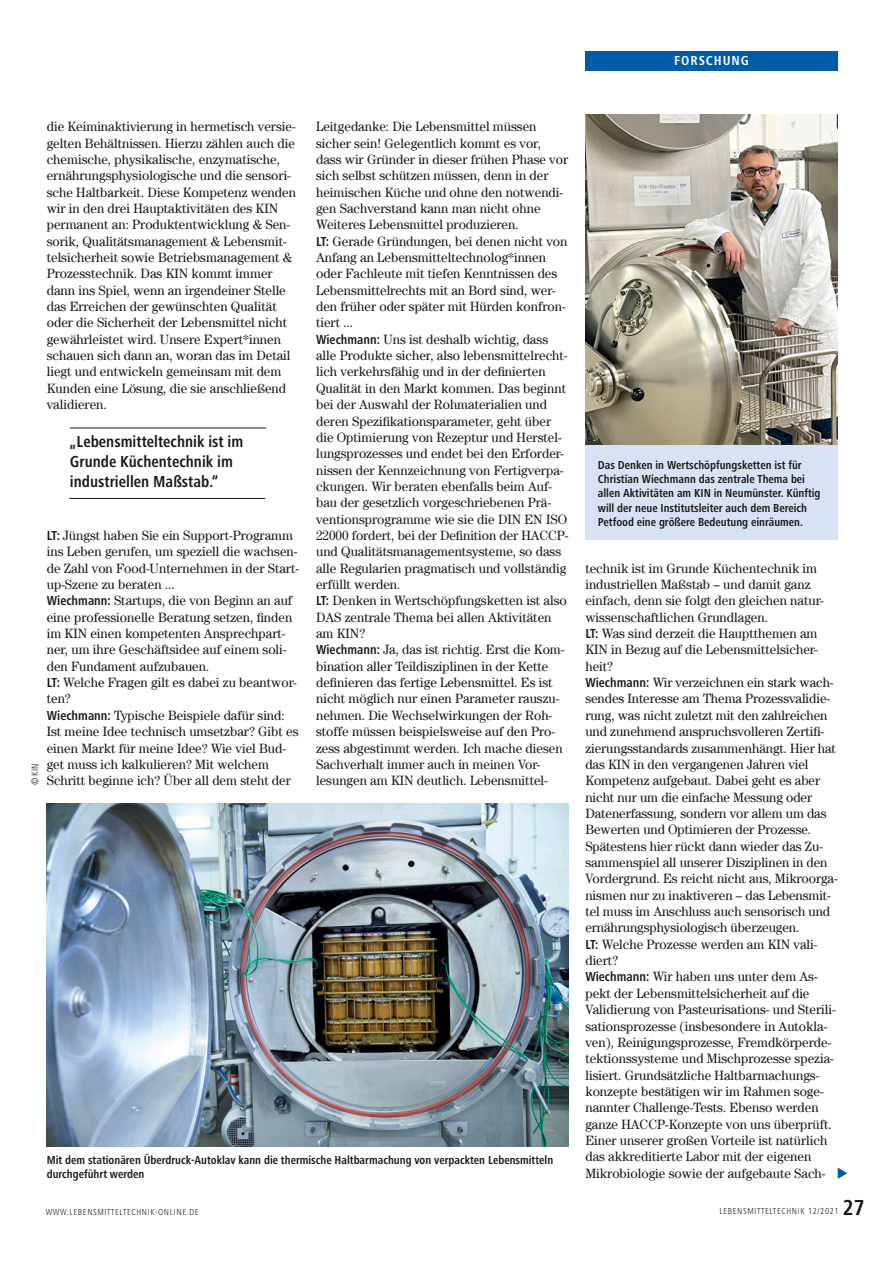
<style>
.page{position:relative;width:893px;height:1263px;background:#fff}
.page>*{position:absolute;margin:0;border:0;box-sizing:border-box;transform-origin:0 0}
.t1{font:700 condensed 22.5px "Frutiger LT";color:#1a1918}
.t2{font:700 condensed 16.5px/19.8px "Frutiger LT";color:#1a1918}
.t3{font:13.5px/16.4px "Century LT";color:#1a1918}
.t4{font:700 condensed 13.5px "Frutiger LT";letter-spacing:.07em;color:#fff}
.t5{font:700 condensed 12px/14.4px "Frutiger LT";color:#1a1918}
.t6{font:300 condensed 9.75px "Frutiger LT";color:#1a1918}
.t7{font:300 condensed 9px "Frutiger LT";letter-spacing:.07em;color:#1a1918}
.s1{font-family:"Frutiger LT";font-weight:700;font-stretch:condensed}
</style>
<div class="page">
<div style="left:585px;top:51px;width:253px;height:19px;background:#005ca9"></div>
<img style="left:47px;top:804px;width:521px;height:342px">
<div style="left:585px;top:433px;width:253px;height:107px;background:#d7e2f4"></div>
<img style="left:586px;top:115px;width:252px;height:329px">
<hr style="left:70px;top:428px;width:196px;height:1px;background:#1a1918">
<hr style="left:69px;top:498px;width:196px;height:1px;background:#1a1918">
<p class="t4" style="left:674px;top:53px;width:76px">FORSCHUNG</p>
<p class="t3" style="left:47px;top:118px;width:251px">die Keiminaktivierung in hermetisch versie&shy;gelten Behältnissen. Hierzu zählen auch die chemische, physikalische, enzymatische, ernährungsphysiologische und die sensori&shy;sche Haltbarkeit. Diese Kompetenz wenden wir in den drei Hauptaktivitäten des KIN permanent an: Produktentwicklung &amp; Sen&shy;sorik, Qualitätsmanagement &amp; Lebensmit&shy;telsicherheit sowie Betriebsmanagement &amp; Prozesstechnik. Das KIN kommt immer dann ins Spiel, wenn an irgendeiner Stelle das Erreichen der gewünschten Qualität oder die Sicherheit der Lebensmittel nicht gewährleistet wird. Unsere Expert*innen schauen sich dann an, woran das im Detail liegt und entwickeln gemeinsam mit dem Kunden eine Lösung, die sie anschließend validieren.</p>
<p class="t2" style="left:70px;top:432px;width:175px">„Lebensmitteltechnik ist im<br>Grunde Küchentechnik im industriellen Maßstab.“</p>
<p class="t6" style="left:30px;top:785px;width:23px;rotate:-90deg">© KIN</p>
<p class="t3" style="left:47px;top:527px;width:254px"><span class="s1">LT:</span> Jüngst haben Sie ein Support-Programm ins Leben gerufen, um speziell die wachsen&shy;de Zahl von Food-Unternehmen in der Start&shy;up-Szene zu beraten ...<br><span class="s1">Wiechmann:</span> Startups, die von Beginn an auf eine professionelle Beratung setzen, finden im KIN einen kompetenten Ansprechpart&shy;ner, um ihre Geschäftsidee auf einem soli&shy;den Fundament aufzubauen.<br><span class="s1">LT:</span> Welche Fragen gilt es dabei zu beantwor&shy;ten?<br><span class="s1">Wiechmann:</span> Typische Beispiele dafür sind:<br>Ist meine Idee technisch umsetzbar? Gibt es einen Markt für meine Idee? Wie viel Bud&shy;get muss ich kalkulieren? Mit welchem Schritt beginne ich? Über all dem steht der</p>
<p class="t3" style="left:316px;top:118px;width:254px">Leitgedanke: Die Lebensmittel müssen sicher sein! Gelegentlich kommt es vor, dass wir Gründer in dieser frühen Phase vor sich selbst schützen müssen, denn in der heimischen Küche und ohne den notwendi&shy;gen Sachverstand kann man nicht ohne Weiteres Lebensmittel produzieren.<br><span class="s1">LT:</span> Gerade Gründungen, bei denen nicht von Anfang an Lebensmitteltechnolog*innen oder Fachleute mit tiefen Kenntnissen des Lebensmittelrechts mit an Bord sind, wer&shy;den früher oder später mit Hürden konfron&shy;tiert ...<br><span class="s1">Wiechmann:</span> Uns ist deshalb wichtig, dass alle Produkte sicher, also lebensmittelrecht&shy;lich verkehrsfähig und in der definierten Qualität in den Markt kommen. Das beginnt bei der Auswahl der Rohmaterialien und deren Spezifikationsparameter, geht über die Optimierung von Rezeptur und Herstel&shy;lungsprozesses und endet bei den Erforder&shy;nissen der Kennzeichnung von Fertigverpa&shy;ckungen. Wir beraten ebenfalls beim Auf&shy;bau der gesetzlich vorgeschriebenen Prä&shy;ventionsprogramme wie sie die DIN EN ISO 22000 fordert, bei der Definition der HACCP&shy;und Qualitätsmanagementsysteme, so dass alle Regularien pragmatisch und vollständig erfüllt werden.<br><span class="s1">LT:</span> Denken in Wertschöpfungsketten ist also DAS zentrale Thema bei allen Aktivitäten am KIN?<br><span class="s1">Wiechmann:</span> Ja, das ist richtig. Erst die Kom&shy;bination aller Teildisziplinen in der Kette definieren das fertige Lebensmittel. Es ist nicht möglich nur einen Parameter rauszu&shy;nehmen. Die Wechselwirkungen der Roh&shy;stoffe müssen beispielsweise auf den Pro&shy;zess abgestimmt werden. Ich mache diesen Sachverhalt immer auch in meinen Vor&shy;lesungen am KIN deutlich. Lebensmittel-</p>
<p class="t5" style="left:47px;top:1152px;width:508px">Mit dem stationären Überdruck-Autoklav kann die thermische Haltbarmachung von verpackten Lebensmitteln durchgeführt werden</p>
<p class="t5" style="left:598px;top:457px;width:224px">Das Denken in Wertschöpfungsketten ist für Christian Wiechmann das zentrale Thema bei allen Aktivitäten am KIN in Neumünster. Künftig will der neue Institutsleiter auch dem Bereich Petfood eine größere Bedeutung einräumen.</p>
<p class="t3" style="left:585px;top:560px;width:254px">technik ist im Grunde Küchentechnik im industriellen Maßstab – und damit ganz einfach, denn sie folgt den gleichen natur&shy;wissenschaftlichen Grundlagen.<br><span class="s1">LT:</span> Was sind derzeit die Hauptthemen am KIN in Bezug auf die Lebensmittelsicher&shy;heit?<br><span class="s1">Wiechmann:</span> Wir verzeichnen ein stark wach&shy;sendes Interesse am Thema Prozessvalidie&shy;rung, was nicht zuletzt mit den zahlreichen und zunehmend anspruchsvolleren Zertifi&shy;zierungsstandards zusammenhängt. Hier hat das KIN in den vergangenen Jahren viel Kompetenz aufgebaut. Dabei geht es aber nicht nur um die einfache Messung oder Datenerfassung, sondern vor allem um das Bewerten und Optimieren der Prozesse.<br>Spätestens hier rückt dann wieder das Zu&shy;sammenspiel all unserer Disziplinen in den Vordergrund. Es reicht nicht aus, Mikroorga&shy;nismen nur zu inaktiveren – das Lebensmit&shy;tel muss im Anschluss auch sensorisch und ernährungsphysiologisch überzeugen.<br><span class="s1">LT:</span> Welche Prozesse werden am KIN vali&shy;diert?<br><span class="s1">Wiechmann:</span> Wir haben uns unter dem As&shy;pekt der Lebensmittelsicherheit auf die Validierung von Pasteurisations- und Sterili&shy;sationsprozesse (insbesondere in Autokla&shy;ven), Reinigungsprozesse, Fremdkörperde&shy;tektionssysteme und Mischprozesse spezia&shy;lisiert. Grundsätzliche Haltbarmachungs&shy;konzepte bestätigen wir im Rahmen soge&shy;nannter Challenge-Tests. Ebenso werden ganze HACCP-Konzepte von uns überprüft.<br>Einer unserer großen Vorteile ist natürlich das akkreditierte Labor mit der eigenen Mikrobiologie sowie der aufgebaute Sach-</p>
<p class="t7" style="left:46px;top:1207px;width:155px">WWW.LEBENSMITTELTECHNIK-ONLINE.DE</p>
<p class="t7" style="left:719px;top:1206px;width:121px">LEBENSMITTELTECHNIK 12/2021</p>
<h1 class="t1" style="left:843px;top:1195px;width:23px">27</h1>
</div>
